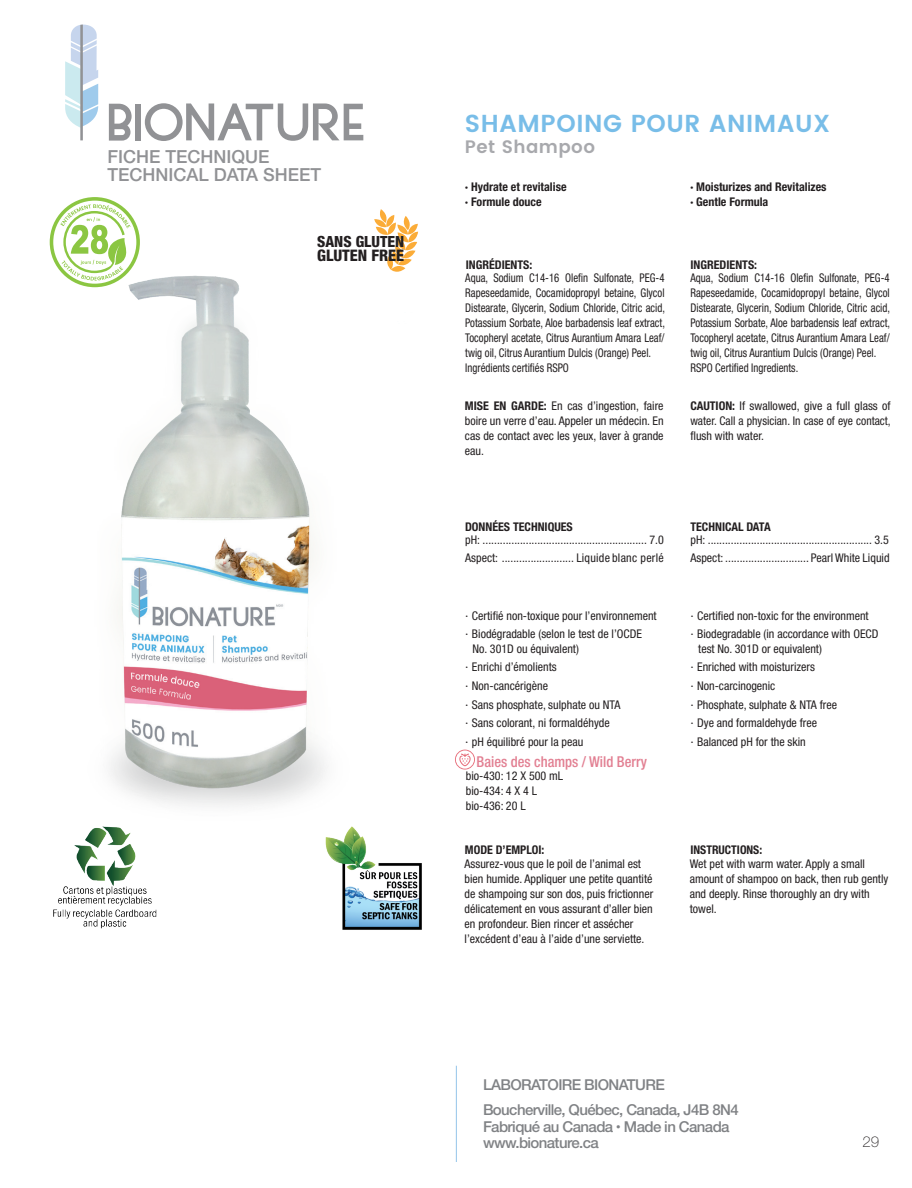
<style>
.page{position:relative;width:912px;height:1188px;background:#fff}
.page>*{position:absolute;margin:0;border:0;box-sizing:border-box;transform-origin:0 0}
.t1{font:600 24.6px "Poppins";letter-spacing:.025em;color:#78bde8}
.t2{font:500 18px/18px "Helvetica Neue LT Std";color:#919295}
.t3{font:600 18px "Poppins";letter-spacing:.025em;color:#a8a9ad}
.t4{font:800 condensed 15.9px "Helvetica Neue LT Std";color:#231f20}
.t5{font:800 condensed 15.45px "Helvetica Neue LT Std";color:#231f20}
.t6{font:500 15px/25px "Helvetica Neue LT Std";letter-spacing:-.04em;color:#808285}
.t7{font:500 condensed 15px "Helvetica Neue LT Std";color:#e27f92}
.t8{font:100 15px "Helvetica Neue LT Std";color:#231f20}
.t9{font:condensed 12px/15px "Helvetica Neue LT Std";color:#231f20}
.t10{font:condensed 12px/15px "Helvetica Neue LT Std";color:#231f20;scale:.9 1}
.t11{font:700 condensed 12px/15px "Helvetica Neue LT Std";color:#231f20}
.t12{font:condensed 12px/18px "Helvetica Neue LT Std";letter-spacing:.02em;color:#231f20}
.s1{font-weight:700}
.s2{font-stretch:normal}
.s3{font-size:9px}
</style>
<div class="page">
<svg style="left:65px;top:24px;width:33px;height:104px"></svg>
<hr style="left:80px;top:25px;width:3px;height:115px;background:#919295">
<svg style="left:109px;top:104px;width:22px;height:37px"></svg>
<div style="left:135px;top:104px;width:6px;height:37px;background:#919295"></div>
<svg style="left:145px;top:103px;width:218px;height:38px"></svg>
<hr style="left:455px;top:1066px;width:2px;height:96px;background:#9fcbec">
<svg style="left:50px;top:197px;width:90px;height:45px"></svg>
<img style="left:50px;top:242px;width:276px;height:564px">
<svg style="left:455px;top:750px;width:20px;height:20px"></svg>
<svg style="left:374px;top:209px;width:44px;height:63px"></svg>
<img style="left:53px;top:826px;width:104px;height:103px">
<img style="left:325px;top:826px;width:97px;height:104px">
<h2 class="t2" style="left:107px;top:147px;width:215px">FICHE TECHNIQUE<br>TECHNICAL DATA SHEET</h2>
<p class="t5" style="left:317px;top:232px;width:89px">SANS GLUTEN</p>
<h3 class="t4" style="left:317px;top:245px;width:89px">GLUTEN FREE</h3>
<h1 class="t1" style="left:465px;top:105px;width:366px">SHAMPOING POUR ANIMAUX</h1>
<h2 class="t3" style="left:465px;top:134px;width:131px">Pet Shampoo</h2>
<p class="t11" style="left:465px;top:179px;width:103px">∙ Hydrate et revitalise ∙ Formule douce</p>
<p class="t11" style="left:690px;top:179px;width:138px">∙ Moisturizes and Revitalizes ∙ Gentle Formula</p>
<p class="t11" style="left:465px;top:257px;width:68px">INGRÉDIENTS:</p>
<p class="t11" style="left:690px;top:257px;width:68px">INGREDIENTS:</p>
<p class="t10" style="left:465px;top:270px;width:223px">Aqua, Sodium C14-16 Olefin Sulfonate, PEG-4<br>Rapeseedamide, Cocamidopropyl betaine, Glycol Distearate, Glycerin, Sodium Chloride, Citric acid, Potassium Sorbate, Aloe barbadensis leaf extract, Tocopheryl acetate, Citrus Aurantium Amara Leaf/ twig oil, Citrus Aurantium Dulcis (Orange) Peel.<br>Ingrédients certifiés RSPO</p>
<p class="t10" style="left:690px;top:270px;width:223px">Aqua, Sodium C14-16 Olefin Sulfonate, PEG-4<br>Rapeseedamide, Cocamidopropyl betaine, Glycol Distearate, Glycerin, Sodium Chloride, Citric acid, Potassium Sorbate, Aloe barbadensis leaf extract, Tocopheryl acetate, Citrus Aurantium Amara Leaf/ twig oil, Citrus Aurantium Dulcis (Orange) Peel.<br>RSPO Certified Ingredients.</p>
<p class="t11" style="left:465px;top:350px;width:79px">MISE EN GARDE:</p>
<p class="t11" style="left:690px;top:350px;width:46px">CAUTION:</p>
<p class="t9" style="left:465px;top:399px;width:200px;text-align:justify"><span class="s1">MISE EN GARDE:</span> En cas d’ingestion, faire boire un verre d’eau. Appeler un médecin. En cas de contact avec les yeux, laver à grande eau.</p>
<p class="t9" style="left:690px;top:399px;width:202px;text-align:justify"><span class="s1">CAUTION:</span> If swallowed, give a full glass of water. Call a physician. In case of eye contact, flush with water.</p>
<p class="t11" style="left:465px;top:519px;width:109px">DONNÉES TECHNIQUES</p>
<p class="t11" style="left:690px;top:519px;width:82px">TECHNICAL DATA</p>
<p class="t12" style="left:465px;top:531px;width:200px">pH: ......................................................... 7.0<br>Aspect: ......................... Liquide blanc perlé</p>
<p class="t9" style="left:465px;top:606px;width:193px;line-height:18.6px"><span class="s2">∙</span> Certifié non-toxique pour l’environnement <span class="s2">∙</span> Biodégradable (selon le test de l’OCDE</p>
<p class="t9" style="left:465px;top:639px;width:157px;line-height:18.6px;text-indent:7px">No. 301D ou équivalent)<br><span class="s2">∙</span> Enrichi d’émolients<br><span class="s2">∙</span> Non-cancérigène<br><span class="s2">∙</span> Sans phosphate, sulphate ou NTA <span class="s2">∙</span> Sans colorant, ni formaldéhyde<br><span class="s2">∙</span> pH équilibré pour la peau</p>
<p class="t7" style="left:476px;top:752px;width:172px">Baies des champs / Wild Berry</p>
<p class="t9" style="left:465px;top:768px;width:99px">bio-430: 12 X 500 mL bio-434: 4 X 4 L bio-436: 20 L</p>
<p class="t9" style="left:690px;top:531px;width:200px;line-height:18px">pH: ......................................................... 3.5<br>Aspect: ............................. Pearl White Liquid</p>
<p class="t9" style="left:690px;top:606px;width:189px;line-height:18.6px"><span class="s2">∙</span> Certified non-toxic for the environment<br><span class="s2">∙</span> Biodegradable (in accordance with OECD</p>
<p class="t9" style="left:690px;top:639px;width:148px;line-height:18.6px;text-indent:8px">test No. 301D or equivalent)<br><span class="s2">∙</span> Enriched with moisturizers<br><span class="s2">∙</span> Non-carcinogenic<br><span class="s2">∙</span> Phosphate, sulphate &amp; NTA free <span class="s2">∙</span> Dye and formaldehyde free<br><span class="s2">∙</span> Balanced pH for the skin</p>
<p class="t11" style="left:465px;top:842px;width:81px">MODE D’EMPLOI:</p>
<p class="t11" style="left:690px;top:842px;width:73px">INSTRUCTIONS:</p>
<p class="t9" style="left:464px;top:856px;width:190px">Assurez-vous que le poil de l’animal est bien humide. Appliquer une petite quantité de shampoing sur son dos, puis frictionner délicatement en vous assurant d’aller bien en profondeur. Bien rincer et assécher l’excédent d’eau à l’aide d’une serviette.</p>
<p class="t9" style="left:689px;top:856px;width:200px">Wet pet with warm water. Apply a small amount of shampoo on back, then rub gently and deeply. Rinse thoroughly an dry with towel.</p>
<p class="t6" style="left:483px;top:1072px;width:257px">LABORATOIRE BIONATURE<br>Boucherville, Québec, Canada, J4B 8N4</p>
<p class="t6" style="left:483px;top:1118px;width:248px;line-height:16.5px">Fabriqué au Canada <span class="s3">•</span> Made in Canada www.bionature.ca</p>
<p class="t8" style="left:862px;top:1133px;width:18px">29</p>
</div>
